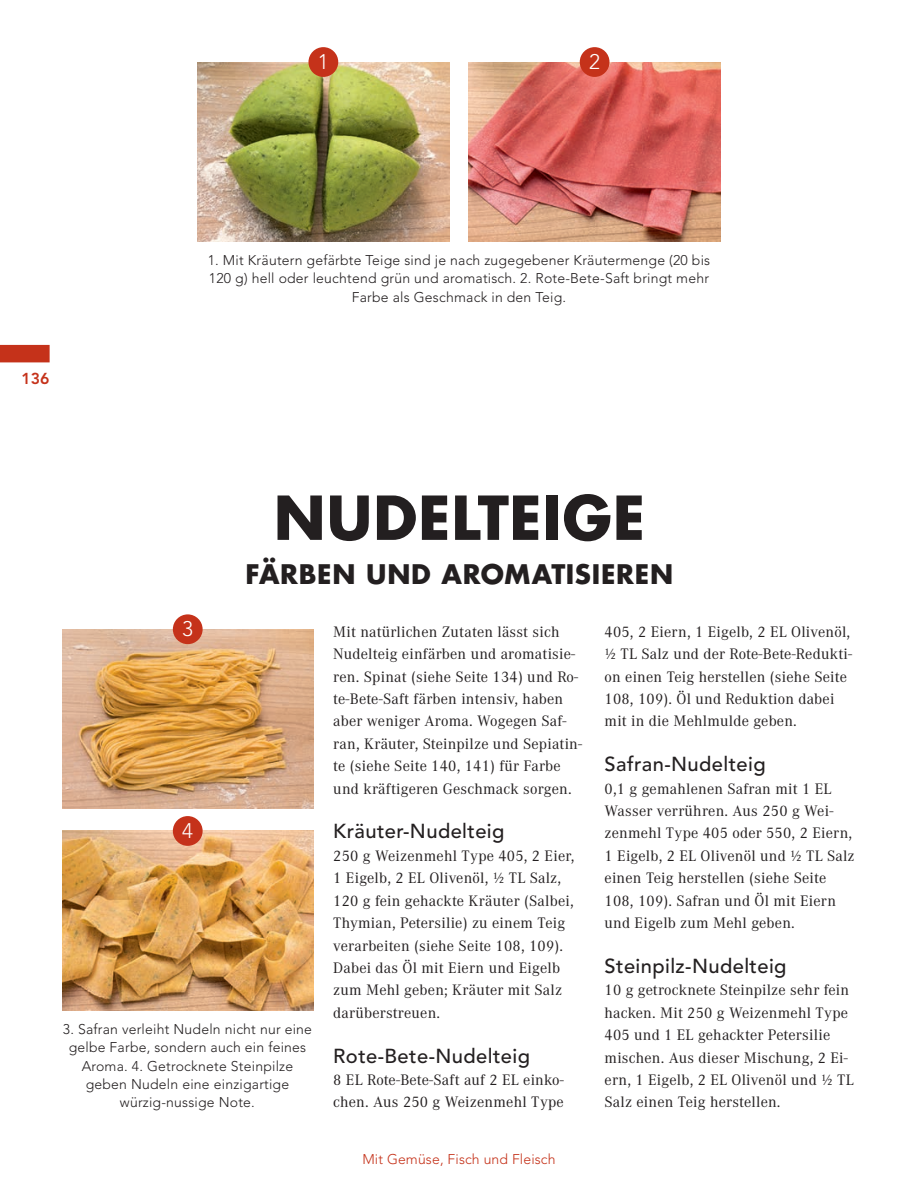
<style>
.page{position:relative;width:918px;height:1201px;background:#fff}
.page>*{position:absolute;margin:0;border:0;box-sizing:border-box;transform-origin:0 0}
.t1{font:700 58.8px "Futura LT Pro";letter-spacing:.015em;color:#231f20}
.t2{font:700 26.25px "Futura LT Pro";letter-spacing:.025em;color:#231f20}
.t3{font:300 21px "Avenir LT Std";color:#fff}
.t4{font:500 20.12px "Avenir LT Std";letter-spacing:.02em;color:#231f20}
.t5{font:15.75px/22.4px "Corporate A";letter-spacing:.015em;color:#231f20}
.t6{font:800 15.75px "Avenir LT Std";color:#c5321a}
.t7{font:300 14px/18.4px "Avenir LT Std";letter-spacing:.015em;color:#231f20;text-align:center}
.t8{font:300 14px "Avenir LT Std";letter-spacing:.01em;color:#c5321a}
</style>
<div class="page">
<div style="left:0;top:345px;width:50px;height:17px;background:#c5321a"></div>
<img style="left:62px;top:831px;width:251px;height:179px">
<div style="left:173px;top:816px;width:30px;height:29px;background:#c5321a;border-radius:50%"></div>
<img style="left:62px;top:629px;width:251px;height:179px">
<div style="left:173px;top:614px;width:30px;height:30px;background:#c5321a;border-radius:50%"></div>
<img style="left:198px;top:62px;width:251px;height:179px">
<div style="left:308px;top:47px;width:30px;height:30px;background:#c5321a;border-radius:50%"></div>
<img style="left:469px;top:62px;width:251px;height:179px">
<div style="left:580px;top:47px;width:29px;height:30px;background:#c5321a;border-radius:50%"></div>
<p class="t3" style="left:318px;top:49px;width:12px">1</p>
<p class="t3" style="left:589px;top:49px;width:12px">2</p>
<p class="t6" style="left:22px;top:369px;width:29px">136</p>
<p class="t7" style="left:208px;top:251px;width:504px">1. Mit Kräutern gefärbte Teige sind je nach zugegebener Kräutermenge (20 bis<br>120 g) hell oder leuchtend grün und aromatisch. 2. Rote-Bete-Saft bringt mehr<br>Farbe als Geschmack in den Teig.</p>
<p class="t1" style="left:274px;top:472px;width:373px">NUDELTEIGE</p>
<p class="t2" style="left:246px;top:553px;width:429px">FÄRBEN UND AROMATISIEREN</p>
<p class="t3" style="left:182px;top:616px;width:12px">3</p>
<p class="t3" style="left:182px;top:627px;width:12px">1</p>
<p class="t3" style="left:182px;top:818px;width:12px">4</p>
<p class="t7" style="left:63px;top:1019px;width:251px">3. Safran verleiht Nudeln nicht nur eine gelbe Farbe, sondern auch ein feines Aroma. 4. Getrocknete Steinpilze geben Nudeln eine einzigartige würzig-nussige Note.</p>
<p class="t5" style="left:333px;top:619px;width:250px">Mit natürlichen Zutaten lässt sich Nudelteig einfärben und aromatisie&shy;ren. Spinat (siehe Seite 134) und Ro&shy;te-Bete-Saft färben intensiv, haben aber weniger Aroma. Wogegen Saf&shy;ran, Kräuter, Steinpilze und Sepiatin&shy;te (siehe Seite 140, 141) für Farbe und kräftigeren Geschmack sorgen.</p>
<p class="t4" style="left:333px;top:820px;width:173px">Kräuter-Nudelteig</p>
<p class="t5" style="left:333px;top:843px;width:243px">250 g Weizenmehl Type 405, 2 Eier,<br>1 Eigelb, 2 EL Olivenöl, ½ TL Salz,<br>120 g fein gehackte Kräuter (Salbei,<br>Thymian, Petersilie) zu einem Teig verarbeiten (siehe Seite 108, 109).<br>Dabei das Öl mit Eiern und Eigelb zum Mehl geben; Kräuter mit Salz darüberstreuen.</p>
<p class="t4" style="left:333px;top:1044px;width:198px">Rote-Bete-Nudelteig</p>
<p class="t5" style="left:333px;top:1067px;width:232px">8 EL Rote-Bete-Saft auf 2 EL einko&shy;chen. Aus 250 g Weizenmehl Type</p>
<p class="t8" style="left:362px;top:1150px;width:195px">Mit Gemüse, Fisch und Fleisch</p>
<p class="t5" style="left:604px;top:619px;width:249px">405, 2 Eiern, 1 Eigelb, 2 EL Olivenöl, ½ TL Salz und der Rote-Bete-Redukti&shy;on einen Teig herstellen (siehe Seite 108, 109). Öl und Reduktion dabei mit in die Mehlmulde geben.</p>
<p class="t4" style="left:604px;top:752px;width:163px">Safran-Nudelteig</p>
<p class="t5" style="left:604px;top:776px;width:252px">0,1 g gemahlenen Safran mit 1 EL<br>Wasser verrühren. Aus 250 g Wei&shy;zenmehl Type 405 oder 550, 2 Eiern,<br>1 Eigelb, 2 EL Olivenöl und ½ TL Salz einen Teig herstellen (siehe Seite<br>108, 109). Safran und Öl mit Eiern und Eigelb zum Mehl geben.</p>
<p class="t4" style="left:604px;top:954px;width:184px">Steinpilz-Nudelteig</p>
<p class="t5" style="left:604px;top:978px;width:251px">10 g getrocknete Steinpilze sehr fein hacken. Mit 250 g Weizenmehl Type 405 und 1 EL gehackter Petersilie mischen. Aus dieser Mischung, 2 Ei&shy;ern, 1 Eigelb, 2 EL Olivenöl und ½ TL Salz einen Teig herstellen.</p>
</div>
